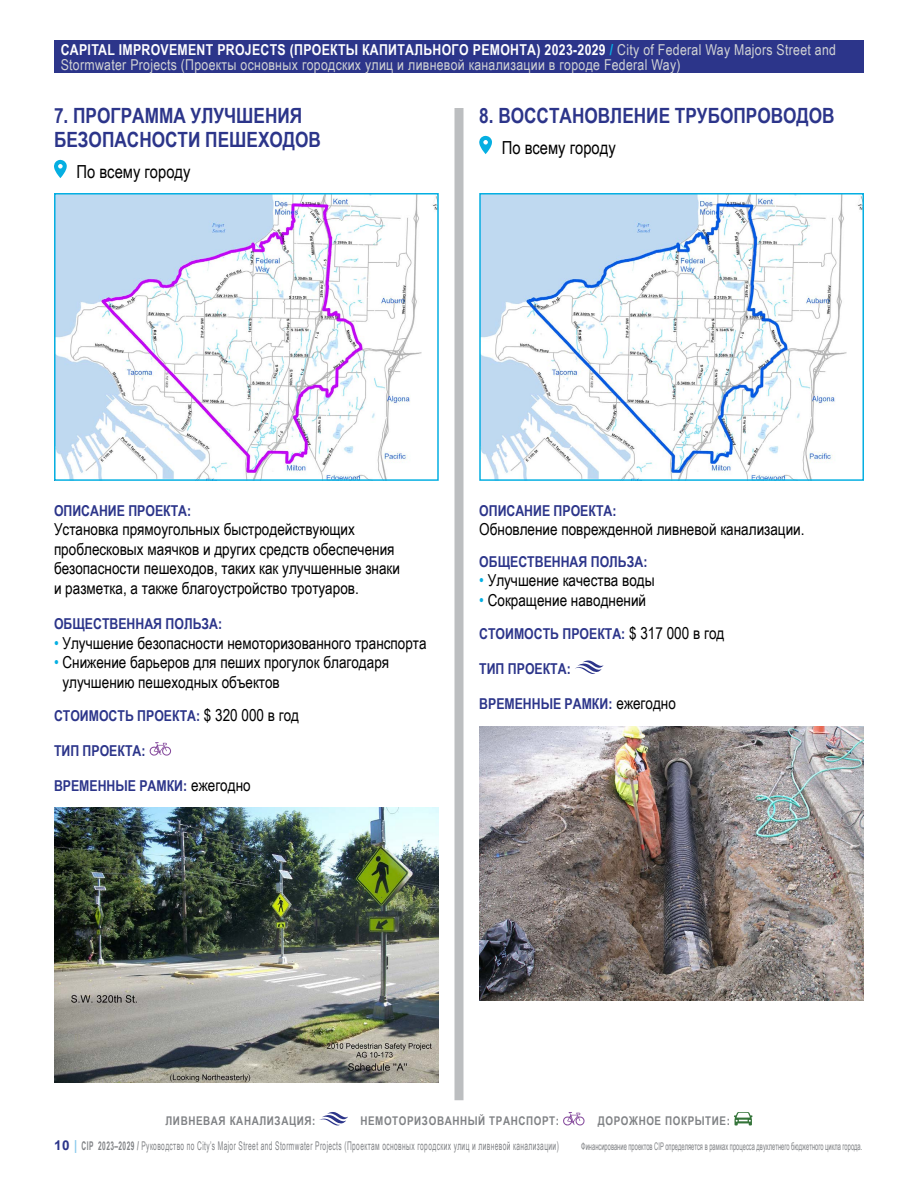
<style>
.page{position:relative;width:918px;height:1188px;background:#fff}
.page>*{position:absolute;margin:0;border:0;box-sizing:border-box;transform-origin:0 0}
.t1{font:700 21px/24px "Arial Narrow";color:#2c358a}
.Location{font:18px "Arial Narrow";color:#000}
.Body_Text{font:16.5px/19.5px "Arial Narrow";color:#000}
.Body_Text-2{font:700 15px "Arial Narrow";color:#2c358a}
.t2{font:15px/15px "Arial Narrow";letter-spacing:.02em;color:#d1d3d4}
.t3{font:12px "Arial Narrow";letter-spacing:.05em;color:#808285;scale:.67 1}
.t4{font:700 12px "Arial Narrow";letter-spacing:.05em;color:#808285}
.t5{font:10.5px "Arial Narrow";color:#808285;scale:.67 1}
.s1{font-weight:700;color:#fff}
.s2{font-weight:700;color:#05afe2}
.s3{color:#05afe2}
.s4{font-weight:400;font-size:16.5px;color:#000}
.s5{font-family:"Arial";font-weight:700;font-size:13.5px;color:#2c358a}
.s6{font-weight:700;font-size:13.5px;color:#89c9ec}
.s7{font-weight:700}
</style>
<div class="page">
<div style="left:54px;top:40px;width:810px;height:33px;background:#2c358a"></div>
<div style="left:454px;top:108px;width:10px;height:992px;background:#bcbec0"></div>
<svg style="left:319px;top:1112px;width:29px;height:14px"></svg>
<svg style="left:563px;top:1112px;width:22px;height:14px"></svg>
<svg style="left:734px;top:1112px;width:19px;height:14px"></svg>
<svg style="left:54px;top:159px;width:13px;height:19px"></svg>
<img style="left:57px;top:196px;width:379px;height:282px">
<div style="left:54px;top:193px;width:385px;height:288px;border:2px solid #05afe2"></div>
<svg style="left:149px;top:742px;width:22px;height:14px"></svg>
<img style="left:54px;top:808px;width:385px;height:274px">
<svg style="left:479px;top:135px;width:13px;height:19px"></svg>
<img style="left:482px;top:196px;width:379px;height:282px">
<div style="left:479px;top:193px;width:385px;height:288px;border:2px solid #05afe2"></div>
<svg style="left:575px;top:660px;width:28px;height:14px"></svg>
<img style="left:479px;top:726px;width:385px;height:275px">
<p class="t2" style="left:61px;top:42px;width:777px"><span class="s1">CAPITAL IMPROVEMENT PROJECTS (ПРОЕКТЫ КАПИТАЛЬНОГО РЕМОНТА) 2023-2029</span> <span class="s2">/</span> City of Federal Way Majors Street and<br>Stormwater Projects (Проекты основных городских улиц и ливневой канализации в городе Federal Way)</p>
<p class="t1" style="left:54px;top:103px;width:268px">7. ПРОГРАММА УЛУЧШЕНИЯ<br>БЕЗОПАСНОСТИ ПЕШЕХОДОВ</p>
<p class="Location" style="left:77px;top:159px;width:116px">По всему городу</p>
<p class="t1" style="left:479px;top:103px;width:357px">8. ВОССТАНОВЛЕНИЕ ТРУБОПРОВОДОВ</p>
<p class="Location" style="left:502px;top:135px;width:116px">По всему городу</p>
<p class="Body_Text-2" style="left:54px;top:499px;width:139px">ОПИСАНИЕ ПРОЕКТА:</p>
<p class="Body_Text" style="left:54px;top:519px;width:348px">Установка прямоугольных быстродействующих проблесковых маячков и других средств обеспечения безопасности пешеходов, таких как улучшенные знаки и разметка, а также благоустройство тротуаров.</p>
<p class="Body_Text-2" style="left:54px;top:612px;width:170px">ОБЩЕСТВЕННАЯ ПОЛЬЗА:</p>
<p class="Body_Text" style="left:54px;top:632px;width:374px"><span class="s3">•</span> Улучшение безопасности немоторизованного транспорта</p>
<p class="Body_Text" style="left:62px;top:652px;width:328px;text-indent:-8px"><span class="s3">•</span> Снижение барьеров для пеших прогулок благодаря улучшению пешеходных объектов</p>
<p class="Body_Text-2" style="left:54px;top:704px;width:247px">СТОИМОСТЬ ПРОЕКТА: <span class="s4">$ 320 000 в год</span></p>
<p class="Body_Text-2" style="left:54px;top:739px;width:93px">ТИП ПРОЕКТА:</p>
<p class="Body_Text-2" style="left:54px;top:774px;width:198px">ВРЕМЕННЫЕ РАМКИ: <span class="s4">ежегодно</span></p>
<p class="Body_Text-2" style="left:479px;top:499px;width:139px">ОПИСАНИЕ ПРОЕКТА:</p>
<p class="Body_Text" style="left:479px;top:519px;width:327px">Обновление поврежденной ливневой канализации.</p>
<p class="Body_Text-2" style="left:479px;top:550px;width:170px">ОБЩЕСТВЕННАЯ ПОЛЬЗА:</p>
<p class="Body_Text" style="left:479px;top:570px;width:177px"><span class="s3">•</span> Улучшение качества воды</p>
<p class="Body_Text" style="left:479px;top:590px;width:168px"><span class="s3">•</span> Сокращение наводнений</p>
<p class="Body_Text-2" style="left:479px;top:622px;width:247px">СТОИМОСТЬ ПРОЕКТА: <span class="s4">$ 317 000 в год</span></p>
<p class="Body_Text-2" style="left:479px;top:657px;width:93px">ТИП ПРОЕКТА:</p>
<p class="Body_Text-2" style="left:479px;top:692px;width:198px">ВРЕМЕННЫЕ РАМКИ: <span class="s4">ежегодно</span></p>
<p class="t4" style="left:165px;top:1112px;width:152px">ЛИВНЕВАЯ КАНАЛИЗАЦИЯ:</p>
<p class="t4" style="left:360px;top:1112px;width:200px">НЕМОТОРИЗОВАННЫЙ ТРАНСПОРТ:</p>
<p class="t4" style="left:598px;top:1112px;width:134px">ДОРОЖНОЕ ПОКРЫТИЕ:</p>
<p class="t3" style="left:54px;top:1137px;width:755px"><span class="s5">10</span> <span class="s6">|</span> <span class="s7">CIP 2023–2029 /</span> Руководство по City’s Major Street and Stormwater Projects (Проектам основных городских улиц и ливневой канализации)</p>
<p class="t5" style="left:581px;top:1138px;width:421px">Финансирование проектов CIP определяется в рамках процесса двухлетнего бюджетного цикла города.</p>
</div>
